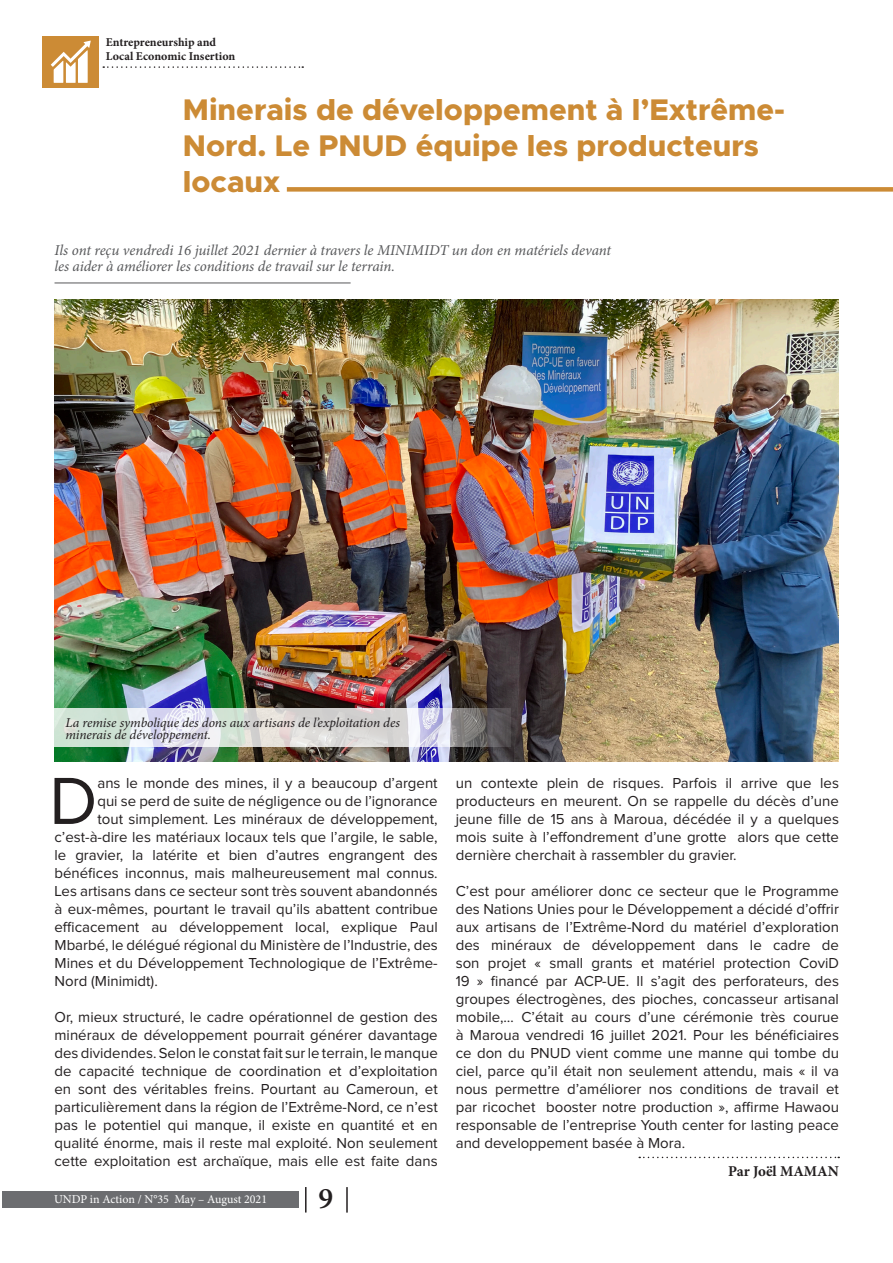
<style>
.page{position:relative;width:893px;height:1263px;background:#fff}
.page>*{position:absolute;margin:0;border:0;box-sizing:border-box;transform-origin:0 0}
.t1{font:69px "Proxima Nova";color:#231f20}
.t2{font:800 30px/36px "Metropolis";color:#cc8b35}
.t3{font:600 30px "Minion Pro";color:#231f20}
.t4{font:15px/18px "Proxima Nova";color:#231f20;text-align:justify}
.t5{font:italic 15px/16.5px "Minion Pro";letter-spacing:-.005em;color:#57585a}
.t6{font:700 15px "Minion Pro";color:#231f20}
.t7{font:italic 13.5px/12px "Minion Pro";letter-spacing:-.005em;color:#231f20}
.t8{font:700 12px "Minion Pro";color:#231f20}
.t9{font:12px "Minion Pro";color:#fff}
</style>
<div class="page">
<div style="left:42px;top:36px;width:57px;height:51px;background:#cc8b35"></div>
<svg style="left:103px;top:66px;width:200px;height:2px"></svg>
<svg style="left:51px;top:41px;width:40px;height:42px"></svg>
<div style="left:287px;top:187px;width:606px;height:5px;background:#cc8b35"></div>
<img style="left:54px;top:300px;width:784px;height:461px">
<svg style="left:54px;top:708px;width:457px;height:39px"></svg>
<hr style="left:55px;top:283px;width:296px;height:1px;background:#57585a">
<svg style="left:639px;top:1157px;width:200px;height:1px"></svg>
<div style="left:3px;top:1191px;width:296px;height:16px;background:#6c6d70"></div>
<hr style="left:305px;top:1187px;width:2px;height:25px;background:#231f20">
<hr style="left:346px;top:1187px;width:2px;height:25px;background:#231f20">
<p class="t8" style="left:106px;top:34px;width:112px">Entrepreneurship and</p>
<p class="t8" style="left:106px;top:48px;width:131px">Local Economic Insertion</p>
<p class="t2" style="left:183px;top:91px;width:604px">Minerais de développement à l’Extrême-<br>Nord. Le PNUD équipe les producteurs locaux</p>
<p class="t5" style="left:55px;top:241px;width:558px">Ils ont reçu vendredi 16 juillet 2021 dernier à travers le MINIMIDT un don en matériels devant les aider à améliorer les conditions de travail sur le terrain.</p>
<p class="t7" style="left:65px;top:717px;width:336px">La remise symbolique des dons aux artisans de l’exploitation des minerais de développement.</p>
<p class="t1" style="left:49px;top:762px;width:50px">D</p>
<p class="t4" style="left:97px;top:774px;width:342px">ans le monde des mines, il y a beaucoup d’argent</p>
<p class="t4" style="left:97px;top:792px;width:342px">qui se perd de suite de négligence ou de l’ignorance</p>
<p class="t4" style="left:97px;top:810px;width:342px">tout simplement. Les minéraux de développement,</p>
<p class="t4" style="left:55px;top:828px;width:385px">c’est-à-dire les matériaux locaux tels que l’argile, le sable,</p>
<p class="t4" style="left:55px;top:846px;width:385px">le gravier, la latérite et bien d’autres engrangent des</p>
<p class="t4" style="left:55px;top:864px;width:385px">bénéfices inconnus, mais malheureusement mal connus.</p>
<p class="t4" style="left:55px;top:882px;width:385px">Les artisans dans ce secteur sont très souvent abandonnés</p>
<p class="t4" style="left:55px;top:900px;width:385px">à eux-mêmes, pourtant le travail qu’ils abattent contribue</p>
<p class="t4" style="left:55px;top:918px;width:385px">efficacement au développement local, explique Paul</p>
<p class="t4" style="left:55px;top:936px;width:385px">Mbarbé, le délégué régional du Ministère de l’Industrie, des</p>
<p class="t4" style="left:55px;top:954px;width:385px">Mines et du Développement Technologique de l’Extrême-</p>
<p class="t4" style="left:55px;top:972px;width:105px">Nord (Minimidt).</p>
<p class="t4" style="left:55px;top:1008px;width:385px">Or, mieux structuré, le cadre opérationnel de gestion des minéraux de développement pourrait générer davantage des dividendes. Selon le constat fait sur le terrain, le manque de capacité technique de coordination et d’exploitation en sont des véritables freins. Pourtant au Cameroun, et particulièrement dans la région de l’Extrême-Nord, ce n’est pas le potentiel qui manque, il existe en quantité et en qualité énorme, mais il reste mal exploité. Non seulement cette exploitation est archaïque, mais elle est faite dans</p>
<p class="t9" style="left:54px;top:1191px;width:215px">UNDP in Action / N°35 May – August 2021</p>
<p class="t3" style="left:319px;top:1178px;width:16px">9</p>
<p class="t4" style="left:456px;top:774px;width:385px">un contexte plein de risques. Parfois il arrive que les producteurs en meurent. On se rappelle du décès d’une jeune fille de 15 ans à Maroua, décédée il y a quelques mois suite à l’effondrement d’une grotte alors que cette dernière cherchait à rassembler du gravier.</p>
<p class="t4" style="left:456px;top:882px;width:385px">C’est pour améliorer donc ce secteur que le Programme des Nations Unies pour le Développement a décidé d’offrir aux artisans de l’Extrême-Nord du matériel d’exploration des minéraux de développement dans le cadre de son projet « small grants et matériel protection CoviD 19 » financé par ACP-UE. Il s’agit des perforateurs, des groupes électrogènes, des pioches, concasseur artisanal mobile,… C’était au cours d’une cérémonie très courue à Maroua vendredi 16 juillet 2021. Pour les bénéficiaires ce don du PNUD vient comme une manne qui tombe du ciel, parce qu’il était non seulement attendu, mais « il va nous permettre d’améliorer nos conditions de travail et par ricochet booster notre production », affirme Hawaou responsable de l’entreprise Youth center for lasting peace and developpement basée à Mora.</p>
<p class="t6" style="left:728px;top:1160px;width:112px">Par Joël MAMAN</p>
</div>
